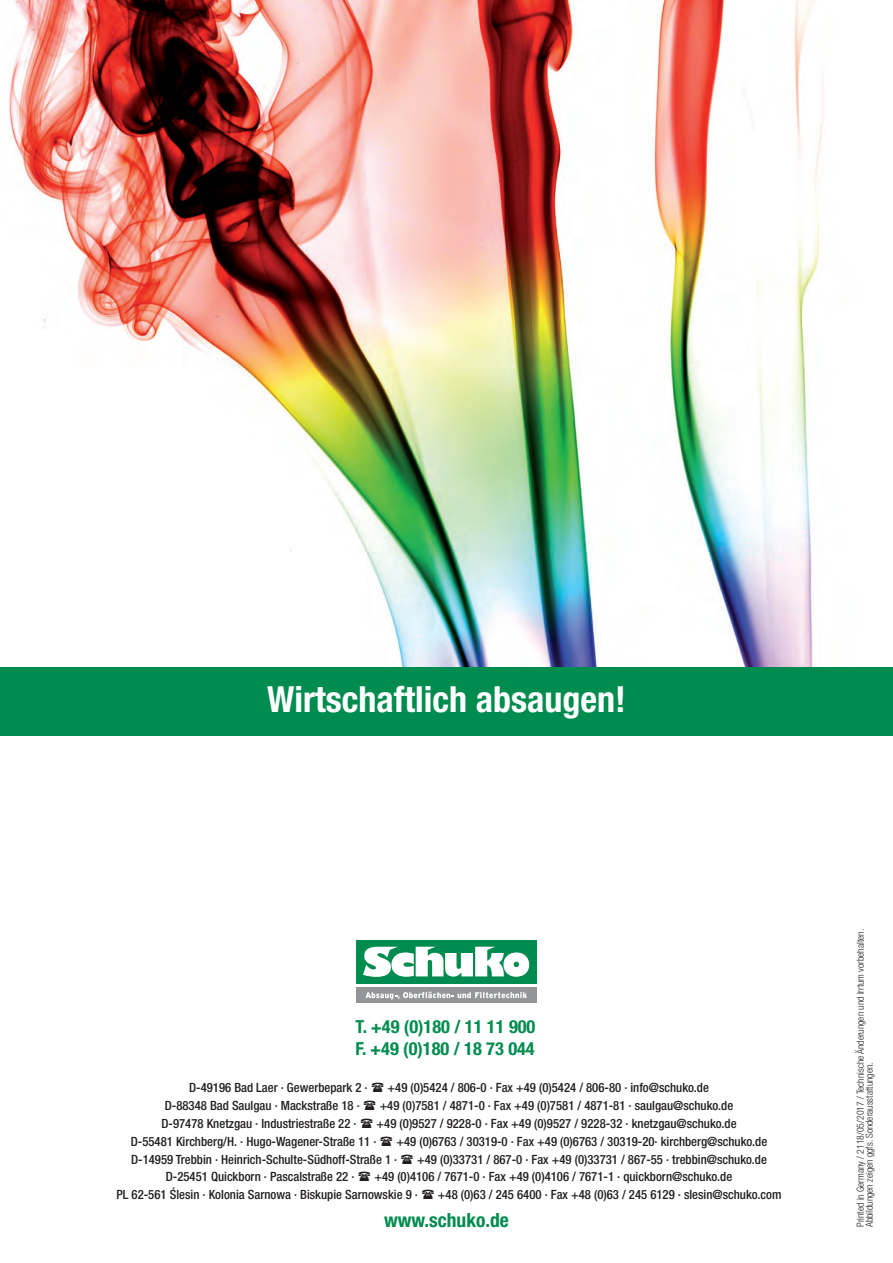
<style>
.page{position:relative;width:893px;height:1263px;background:#fff}
.page>*{position:absolute;margin:0;border:0;box-sizing:border-box;transform-origin:0 0}
.t1{font:700 condensed 36px "Helvetica Neue LT Pro";color:#fff}
.t2{font:700 condensed 19.5px "Helvetica Neue LT Pro";color:#008c4e}
.t3{font:700 condensed 18px "Helvetica Neue LT Pro";color:#008c4e}
.t4{font:500 condensed 12.75px/17.9px "Helvetica Neue LT Pro";color:#231f20}
.t5{font:300 condensed 9.75px "Helvetica Neue LT Pro";color:#231f20}
</style>
<div class="page">
<div style="left:0;top:661px;width:893px;height:75px;background:#008c4e"></div>
<div style="left:356px;top:940px;width:181px;height:63px;background:linear-gradient(to right,#fff,#fff)"></div>
<div style="left:356px;top:940px;width:181px;height:43px;background:#008c4e"></div>
<div style="left:356px;top:987px;width:181px;height:16px;background:#939598"></div>
<svg style="left:363px;top:947px;width:166px;height:30px"></svg>
<svg style="left:365px;top:992px;width:162px;height:8px"></svg>
<img style="left:0;top:0;width:893px;height:666px">
<p class="t1" style="left:267px;top:678px;width:360px">Wirtschaftlich absaugen!</p>
<p class="t3" style="left:356px;top:1016px;width:181px">T. +49 (0)180 / 11 11 900</p>
<p class="t3" style="left:356px;top:1038px;width:181px">F. +49 (0)180 / 18 73 044</p>
<p class="t4" style="left:189px;top:1078px;width:180px">D-49196 Bad Laer · Gewerbepark 2 ·</p>
<p class="t4" style="left:388px;top:1078px;width:323px">+49 (0)5424 / 806-0 · Fax +49 (0)5424 / 806-80 · info@schuko.de</p>
<p class="t4" style="left:165px;top:1096px;width:196px">D-88348 Bad Saulgau · Mackstraße 18 ·</p>
<p class="t4" style="left:380px;top:1096px;width:355px">+49 (0)7581 / 4871-0 · Fax +49 (0)7581 / 4871-81 · saulgau@schuko.de</p>
<p class="t4" style="left:161px;top:1114px;width:197px">D-97478 Knetzgau · Industriestraße 22 ·</p>
<p class="t4" style="left:377px;top:1114px;width:361px">+49 (0)9527 / 9228-0 · Fax +49 (0)9527 / 9228-32 · knetzgau@schuko.de</p>
<p class="t4" style="left:131px;top:1132px;width:247px">D-55481 Kirchberg/H. · Hugo-Wagener-Straße 11 ·</p>
<p class="t4" style="left:131px;top:1132px;width:638px;text-indent:265px">+49 (0)6763 / 30319-0 · Fax +49 (0)6763 / 30319-20· kirchberg@schuko.de<br>D-14959 Trebbin · Heinrich-Schulte-Südhoff-Straße 1 ·</p>
<p class="t4" style="left:417px;top:1150px;width:351px">+49 (0)33731 / 867-0 · Fax +49 (0)33731 / 867-55 · trebbin@schuko.de</p>
<p class="t4" style="left:116px;top:1168px;width:617px;text-indent:258px">+49 (0)4106 / 7671-0 · Fax +49 (0)4106 / 7671-1 · quickborn@schuko.de<br>PL 62-561 Ślesin · Kolonia Sarnowa · Biskupie Sarnowskie 9 ·</p>
<p class="t4" style="left:166px;top:1168px;width:190px">D-25451 Quickborn · Pascalstraße 22 ·</p>
<p class="t4" style="left:438px;top:1185px;width:345px">+48 (0)63 / 245 6400 · Fax +48 (0)63 / 245 6129 · slesin@schuko.com</p>
<h2 class="t2" style="left:384px;top:1209px;width:126px">www.schuko.de</h2>
<p class="t5" style="left:855px;top:1227px;width:299px;rotate:-90deg">Printed in Germany / 2118/05/2017 / Technische Änderungen und Irrtum vorbehalten.</p>
<p class="t5" style="left:864px;top:1227px;width:166px;rotate:-90deg">Abbildungen zeigen ggfs. Sonderausstattungen.</p>
</div>
